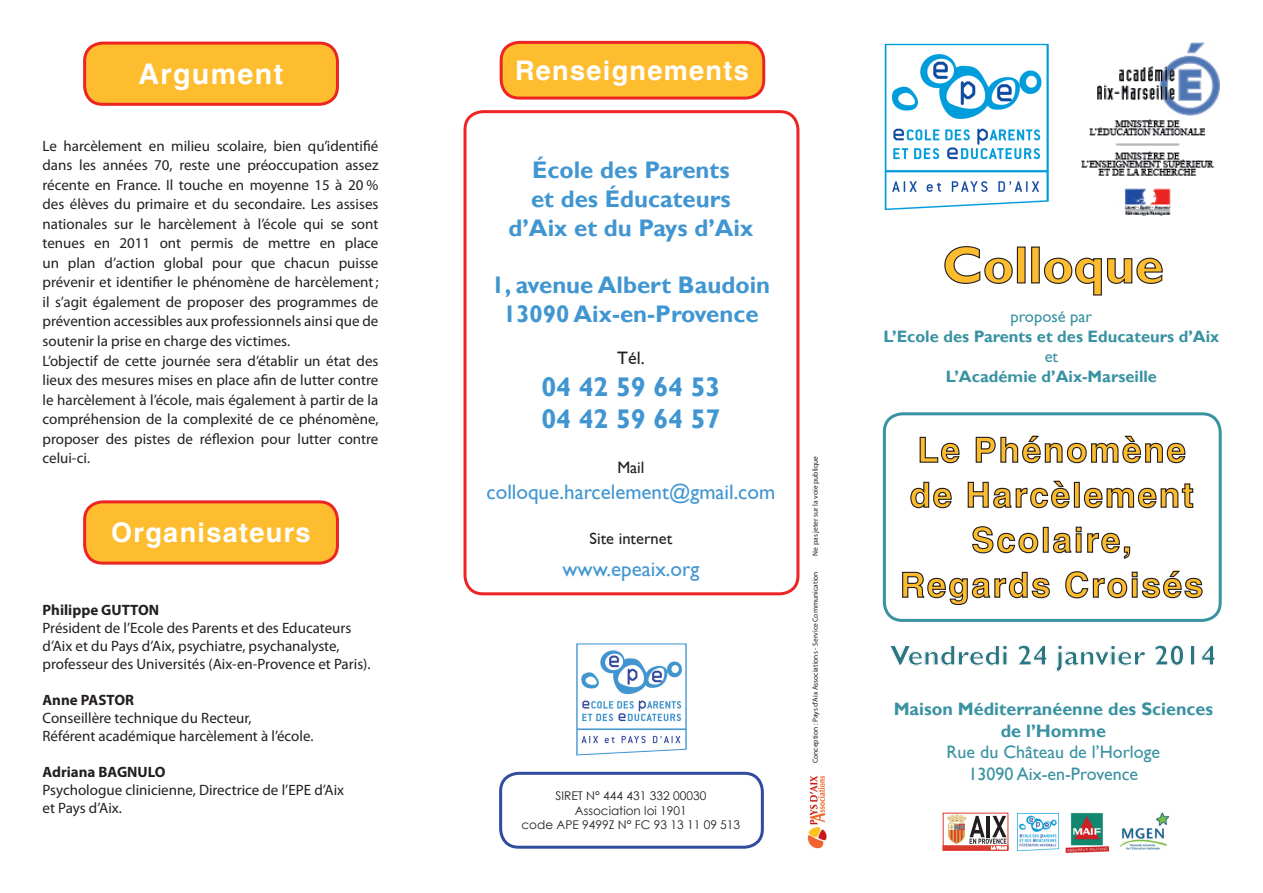
<style>
.page{position:relative;width:1263px;height:893px;background:#fff}
.page>*{position:absolute;margin:0;border:0;box-sizing:border-box;transform-origin:0 0}
.t1{font:700 52.5px "Gill Sans";color:#fdbc2d}
.t2{font:700 34.5px/45px "Helvetica";letter-spacing:.06em;color:#fdbc2d;text-align:center}
.t3{font:700 28.5px "Gill Sans";color:#2b7682}
.t4{font:700 28.5px "Helvetica";letter-spacing:.05em;color:#fff}
.t5{font:700 27px "Helvetica";letter-spacing:.05em;color:#fff}
.t6{font:700 27px/32.4px "Gill Sans";color:#4196d1}
.t7{font:700 24px/28.8px "Gill Sans";color:#4196d1;text-align:center}
.t8{font:21px "Gill Sans";color:#4196d1}
.t9{font:18px/21.6px "Gill Sans";color:#3992a1;text-align:center}
.t10{font:700 18px/21.6px "Gill Sans";color:#3992a1;text-align:center}
.t11{font:18px "Gill Sans";color:#231f20}
.t12{font:700 16.5px "Gill Sans";color:#3992a1}
.t13{font:16.5px "Gill Sans";color:#231f20}
.t14{font:16.5px "Gill Sans";color:#3992a1}
.t15{font:15px/19.5px "Myriad Pro";color:#231f20}
.t16{font:700 15px "Myriad Pro";color:#231f20}
.t17{font:12px/14.4px "Century Gothic";color:#231f20;text-align:center}
.t18{font:7.5px "Myriad Pro";color:#231f20}
</style>
<div class="page">
<div style="left:463px;top:110px;width:336px;height:485px;border:3px solid #ee2323;border-radius:18px"></div>
<div style="left:499px;top:772px;width:265px;height:77px;border:3px solid #314b9f;border-radius:18px"></div>
<svg style="left:944px;top:246px;width:69px;height:38px"></svg>
<div style="left:1017px;top:247px;width:8px;height:36px;border:1px solid #231f20"></div>
<div style="left:1031px;top:247px;width:9px;height:36px;border:1px solid #231f20"></div>
<svg style="left:1044px;top:257px;width:119px;height:39px"></svg>
<img style="left:1018px;top:813px;width:40px;height:37px">
<img style="left:576px;top:643px;width:111px;height:112px">
<img style="left:807px;top:776px;width:19px;height:73px">
<svg style="left:919px;top:436px;width:41px;height:28px"></svg>
<svg style="left:975px;top:435px;width:211px;height:29px"></svg>
<svg style="left:910px;top:481px;width:42px;height:28px"></svg>
<svg style="left:967px;top:480px;width:103px;height:29px"></svg>
<div style="left:1074px;top:482px;width:6px;height:26px;border:1px solid #231f20"></div>
<svg style="left:1084px;top:483px;width:110px;height:26px"></svg>
<svg style="left:972px;top:526px;width:67px;height:28px"></svg>
<div style="left:1043px;top:527px;width:6px;height:26px;border:1px solid #231f20"></div>
<svg style="left:1053px;top:526px;width:78px;height:33px"></svg>
<svg style="left:902px;top:571px;width:148px;height:35px"></svg>
<svg style="left:1065px;top:570px;width:138px;height:29px"></svg>
<div style="left:883px;top:412px;width:339px;height:210px;border:3px solid #3992a1;border-radius:18px"></div>
<img style="left:885px;top:44px;width:164px;height:166px">
<div style="left:501px;top:42px;width:263px;height:56px;background:#fdbd2e;border-radius:18px"></div>
<div style="left:500px;top:41px;width:265px;height:59px;border:3px solid #ee2323;border-radius:18px"></div>
<div style="left:85px;top:43px;width:252px;height:61px;background:#fdbd2e;border-radius:18px"></div>
<div style="left:83px;top:42px;width:256px;height:64px;border:3px solid #ec2523;border-radius:18px"></div>
<div style="left:85px;top:502px;width:252px;height:61px;background:#fdbd2e;border-radius:18px"></div>
<div style="left:83px;top:500px;width:256px;height:65px;border:3px solid #ec2523;border-radius:18px"></div>
<img style="left:1065px;top:813px;width:45px;height:40px">
<img style="left:1119px;top:813px;width:50px;height:37px">
<svg style="left:943px;top:846px;width:65px;height:4px"></svg>
<svg style="left:947px;top:814px;width:59px;height:35px"></svg>
<img style="left:1082px;top:43px;width:137px;height:172px">
<h3 class="t4" style="left:139px;top:57px;width:146px">Argument</h3>
<h3 class="t5" style="left:515px;top:54px;width:235px">Renseignements</h3>
<p class="t15" style="left:43px;top:136px;width:337px">Le harcèlement en milieu scolaire, bien qu’identifié dans les années 70, reste une préoccupation assez récente en France. Il touche en moyenne 15 à 20 % des élèves du primaire et du secondaire. Les assises nationales sur le harcèlement à l’école qui se sont tenues en 2011 ont permis de mettre en place un plan d’action global pour que chacun puisse prévenir et identifier le phénomène de harcèlement; il s’agit également de proposer des programmes de prévention accessibles aux professionnels ainsi que de soutenir la prise en charge des victimes.<br>L’objectif de cette journée sera d’établir un état des lieux des mesures mises en place afin de lutter contre le harcèlement à l’école, mais également à partir de la compréhension de la complexité de ce phénomène, proposer des pistes de réflexion pour lutter contre celui-ci.</p>
<h3 class="t5" style="left:111px;top:516px;width:201px">Organisateurs</h3>
<p class="t16" style="left:43px;top:600px;width:118px">Philippe GUTTON</p>
<p class="t15" style="left:43px;top:619px;width:330px;line-height:18px">Président de l’Ecole des Parents et des Educateurs d’Aix et du Pays d’Aix, psychiatre, psychanalyste, professeur des Universités (Aix-en-Provence et Paris).</p>
<p class="t16" style="left:43px;top:690px;width:93px">Anne PASTOR</p>
<p class="t15" style="left:43px;top:709px;width:272px;line-height:18px">Conseillère technique du Recteur,<br>Référent académique harcèlement à l’école.</p>
<p class="t16" style="left:43px;top:762px;width:125px">Adriana BAGNULO</p>
<p class="t15" style="left:43px;top:781px;width:303px;line-height:18px">Psychologue clinicienne, Directrice de l’EPE d’Aix et Pays d’Aix.</p>
<h3 class="t7" style="left:508px;top:155px;width:246px">École des Parents<br>et des Éducateurs d’Aix et du Pays d’Aix</h3>
<h3 class="t7" style="left:492px;top:271px;width:280px">1, avenue Albert Baudoin<br>13090 Aix-en-Provence</h3>
<p class="t11" style="left:617px;top:347px;width:29px">Tél.</p>
<h3 class="t6" style="left:541px;top:370px;width:181px">04 42 59 64 53<br>04 42 59 64 57</h3>
<p class="t13" style="left:617px;top:458px;width:29px">Mail</p>
<h3 class="t8" style="left:487px;top:479px;width:290px">colloque.harcelement@gmail.com</h3>
<p class="t13" style="left:590px;top:528px;width:84px">Site internet</p>
<h3 class="t8" style="left:562px;top:557px;width:138px">www.epeaix.org</h3>
<p class="t17" style="left:521px;top:789px;width:220px">SIRET N° 444 431 332 00030<br>Association loi 1901<br>code APE 9499Z N° FC 93 13 11 09 513</p>
<p class="t18" style="left:811px;top:555px;width:101px;rotate:-90deg">Ne pas jeter sur la voie publique</p>
<p class="t18" style="left:811px;top:763px;width:193px;rotate:-90deg">Conception : Pays d’Aix Associations - Service Communication</p>
<h1 class="t1" style="left:942px;top:234px;width:223px">Colloque</h1>
<p class="t14" style="left:1010px;top:307px;width:83px">proposé par</p>
<p class="t12" style="left:883px;top:327px;width:337px">L’Ecole des Parents et des Educateurs d’Aix</p>
<p class="t14" style="left:1045px;top:347px;width:15px">et</p>
<p class="t12" style="left:946px;top:366px;width:213px">L’Académie d’Aix-Marseille</p>
<h2 class="t2" style="left:900px;top:427px;width:305px">Le Phénomène de Harcèlement<br>Scolaire,<br>Regards Croisés</h2>
<h3 class="t3" style="left:890px;top:638px;width:328px">Vendredi 24 janvier 2014</h3>
<p class="t10" style="left:894px;top:698px;width:321px">Maison Méditerranéenne des Sciences de l’Homme</p>
<p class="t9" style="left:947px;top:741px;width:215px">Rue du Château de l’Horloge<br>13090 Aix-en-Provence</p>
</div>
